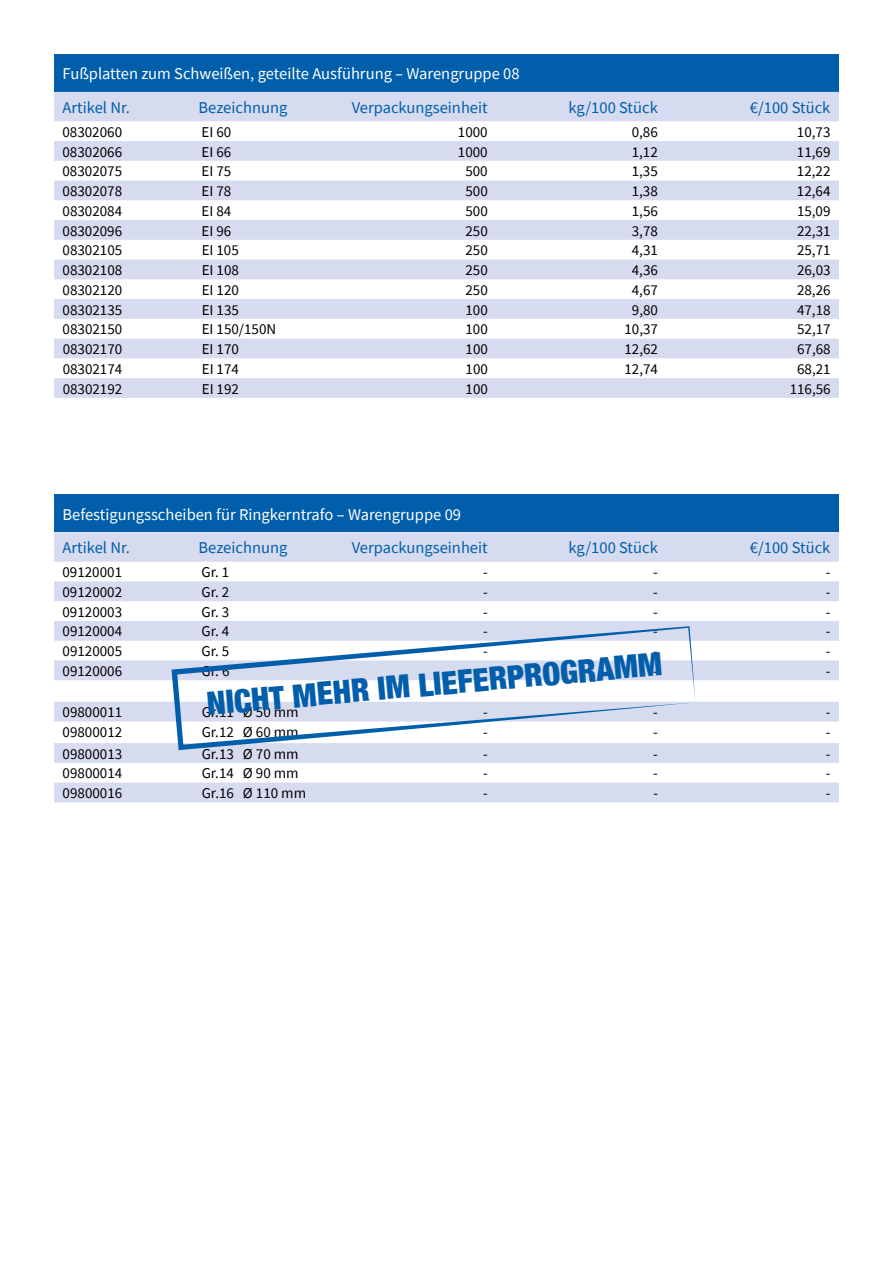
<style>
.page{position:relative;width:893px;height:1263px;background:#fff}
.page>*{position:absolute;margin:0;border:0;box-sizing:border-box;transform-origin:0 0}
.t1{font:900 condensed 31.95px "Helvetica Neue";color:#005eaa}
.t2{font:16.5px "Source Sans Pro";color:#005eaa}
.t3{font:16.5px "Source Sans Pro";color:#fff}
.t4{font:15px "Source Sans Pro";color:#000}
</style>
<div class="page">
<div style="left:54px;top:494px;width:785px;height:38px;background:#005eaa"></div>
<svg style="left:54px;top:532px;width:785px;height:270px;fill:#d6dbf0"></svg>
<div style="left:54px;top:54px;width:785px;height:38px;background:#005eaa"></div>
<svg style="left:54px;top:92px;width:785px;height:306px;fill:#d6dbf0"></svg>
<svg style="left:171px;top:626px;width:524px;height:124px"></svg>
<p class="t3" style="left:63px;top:63px;width:459px">Fußplatten zum Schweißen, geteilte Ausführung – Warengruppe 08</p>
<p class="t2" style="left:63px;top:97px;width:69px">Artikel Nr.</p>
<p class="t2" style="left:199px;top:97px;width:90px">Bezeichnung</p>
<p class="t2" style="left:352px;top:97px;width:138px">Verpackungseinheit</p>
<p class="t2" style="left:568px;top:97px;width:91px">kg/100 Stück</p>
<p class="t2" style="left:750px;top:97px;width:82px">€/100 Stück</p>
<p class="t4" style="left:63px;top:122px;width:61px">08302060</p>
<p class="t4" style="left:202px;top:122px;width:31px">EI 60</p>
<p class="t4" style="left:458px;top:122px;width:31px">1000</p>
<p class="t4" style="left:632px;top:122px;width:28px">0,86</p>
<p class="t4" style="left:797px;top:122px;width:35px">10,73</p>
<p class="t4" style="left:63px;top:142px;width:61px">08302066</p>
<p class="t4" style="left:202px;top:142px;width:31px">EI 66</p>
<p class="t4" style="left:458px;top:142px;width:31px">1000</p>
<p class="t4" style="left:632px;top:142px;width:28px">1,12</p>
<p class="t4" style="left:797px;top:142px;width:35px">11,69</p>
<p class="t4" style="left:63px;top:162px;width:61px">08302075</p>
<p class="t4" style="left:202px;top:162px;width:31px">EI 75</p>
<p class="t4" style="left:465px;top:162px;width:24px">500</p>
<p class="t4" style="left:632px;top:162px;width:28px">1,35</p>
<p class="t4" style="left:797px;top:162px;width:35px">12,22</p>
<p class="t4" style="left:63px;top:182px;width:61px">08302078</p>
<p class="t4" style="left:202px;top:182px;width:31px">EI 78</p>
<p class="t4" style="left:465px;top:182px;width:24px">500</p>
<p class="t4" style="left:632px;top:182px;width:28px">1,38</p>
<p class="t4" style="left:797px;top:182px;width:35px">12,64</p>
<p class="t4" style="left:63px;top:201px;width:61px">08302084</p>
<p class="t4" style="left:202px;top:201px;width:31px">EI 84</p>
<p class="t4" style="left:465px;top:201px;width:24px">500</p>
<p class="t4" style="left:632px;top:201px;width:28px">1,56</p>
<p class="t4" style="left:797px;top:201px;width:35px">15,09</p>
<p class="t4" style="left:63px;top:221px;width:61px">08302096</p>
<p class="t4" style="left:202px;top:221px;width:31px">EI 96</p>
<p class="t4" style="left:465px;top:221px;width:24px">250</p>
<p class="t4" style="left:632px;top:221px;width:28px">3,78</p>
<p class="t4" style="left:797px;top:221px;width:35px">22,31</p>
<p class="t4" style="left:63px;top:241px;width:61px">08302105</p>
<p class="t4" style="left:202px;top:241px;width:39px">EI 105</p>
<p class="t4" style="left:465px;top:241px;width:24px">250</p>
<p class="t4" style="left:632px;top:241px;width:28px">4,31</p>
<p class="t4" style="left:797px;top:241px;width:35px">25,71</p>
<p class="t4" style="left:63px;top:261px;width:61px">08302108</p>
<p class="t4" style="left:202px;top:261px;width:39px">EI 108</p>
<p class="t4" style="left:465px;top:261px;width:24px">250</p>
<p class="t4" style="left:632px;top:261px;width:28px">4,36</p>
<p class="t4" style="left:797px;top:261px;width:35px">26,03</p>
<p class="t4" style="left:63px;top:280px;width:61px">08302120</p>
<p class="t4" style="left:202px;top:280px;width:39px">EI 120</p>
<p class="t4" style="left:465px;top:280px;width:24px">250</p>
<p class="t4" style="left:632px;top:280px;width:28px">4,67</p>
<p class="t4" style="left:797px;top:280px;width:35px">28,26</p>
<p class="t4" style="left:63px;top:300px;width:61px">08302135</p>
<p class="t4" style="left:202px;top:300px;width:39px">EI 135</p>
<p class="t4" style="left:465px;top:300px;width:24px">100</p>
<p class="t4" style="left:632px;top:300px;width:28px">9,80</p>
<p class="t4" style="left:797px;top:300px;width:35px">47,18</p>
<p class="t4" style="left:63px;top:320px;width:61px">08302150</p>
<p class="t4" style="left:202px;top:320px;width:76px">EI 150/150N</p>
<p class="t4" style="left:465px;top:320px;width:24px">100</p>
<p class="t4" style="left:624px;top:320px;width:35px">10,37</p>
<p class="t4" style="left:797px;top:320px;width:35px">52,17</p>
<p class="t4" style="left:63px;top:340px;width:61px">08302170</p>
<p class="t4" style="left:202px;top:340px;width:39px">EI 170</p>
<p class="t4" style="left:466px;top:340px;width:24px">100</p>
<p class="t4" style="left:624px;top:340px;width:35px">12,62</p>
<p class="t4" style="left:797px;top:340px;width:35px">67,68</p>
<p class="t4" style="left:63px;top:359px;width:61px">08302174</p>
<p class="t4" style="left:202px;top:359px;width:39px">EI 174</p>
<p class="t4" style="left:466px;top:359px;width:24px">100</p>
<p class="t4" style="left:624px;top:359px;width:35px">12,74</p>
<p class="t4" style="left:797px;top:359px;width:35px">68,21</p>
<p class="t4" style="left:63px;top:379px;width:61px">08302192</p>
<p class="t4" style="left:202px;top:379px;width:39px">EI 192</p>
<p class="t4" style="left:466px;top:379px;width:24px">100</p>
<p class="t4" style="left:790px;top:379px;width:43px">116,56</p>
<p class="t3" style="left:63px;top:504px;width:400px">Befestigungsscheiben für Ringkerntrafo – Warengruppe 09</p>
<p class="t2" style="left:63px;top:537px;width:69px">Artikel Nr.</p>
<p class="t2" style="left:199px;top:537px;width:90px">Bezeichnung</p>
<p class="t2" style="left:352px;top:537px;width:138px">Verpackungseinheit</p>
<p class="t2" style="left:568px;top:537px;width:91px">kg/100 Stück</p>
<p class="t2" style="left:750px;top:537px;width:82px">€/100 Stück</p>
<p class="t4" style="left:63px;top:563px;width:61px">09120001</p>
<p class="t4" style="left:202px;top:563px;width:29px">Gr. 1</p>
<p class="t4" style="left:483px;top:563px;width:6px">-</p>
<p class="t4" style="left:653px;top:563px;width:6px">-</p>
<p class="t4" style="left:826px;top:563px;width:6px">-</p>
<p class="t4" style="left:63px;top:582px;width:61px">09120002</p>
<p class="t4" style="left:202px;top:582px;width:29px">Gr. 2</p>
<p class="t4" style="left:483px;top:582px;width:6px">-</p>
<p class="t4" style="left:653px;top:582px;width:6px">-</p>
<p class="t4" style="left:826px;top:582px;width:6px">-</p>
<p class="t4" style="left:63px;top:602px;width:61px">09120003</p>
<p class="t4" style="left:202px;top:602px;width:29px">Gr. 3</p>
<p class="t4" style="left:483px;top:602px;width:6px">-</p>
<p class="t4" style="left:653px;top:602px;width:6px">-</p>
<p class="t4" style="left:826px;top:602px;width:6px">-</p>
<p class="t4" style="left:63px;top:622px;width:61px">09120004</p>
<p class="t4" style="left:202px;top:622px;width:29px">Gr. 4</p>
<p class="t4" style="left:483px;top:622px;width:6px">-</p>
<p class="t4" style="left:653px;top:622px;width:6px">-</p>
<p class="t4" style="left:826px;top:622px;width:6px">-</p>
<p class="t4" style="left:63px;top:642px;width:61px">09120005</p>
<p class="t4" style="left:202px;top:642px;width:29px">Gr. 5</p>
<p class="t4" style="left:483px;top:642px;width:6px">-</p>
<p class="t4" style="left:653px;top:642px;width:6px">-</p>
<p class="t4" style="left:826px;top:642px;width:6px">-</p>
<p class="t4" style="left:63px;top:661px;width:61px">09120006</p>
<p class="t4" style="left:202px;top:661px;width:29px">Gr. 6</p>
<p class="t4" style="left:483px;top:661px;width:6px">-</p>
<p class="t4" style="left:653px;top:661px;width:6px">-</p>
<p class="t4" style="left:826px;top:661px;width:6px">-</p>
<p class="t4" style="left:63px;top:703px;width:61px">09800011</p>
<p class="t4" style="left:202px;top:703px;width:98px">Gr.11 Ø 50 mm</p>
<p class="t4" style="left:483px;top:703px;width:6px">-</p>
<p class="t4" style="left:653px;top:703px;width:6px">-</p>
<p class="t4" style="left:826px;top:703px;width:6px">-</p>
<p class="t4" style="left:63px;top:722px;width:61px">09800012</p>
<p class="t4" style="left:202px;top:722px;width:98px">Gr.12 Ø 60 mm</p>
<p class="t4" style="left:483px;top:722px;width:6px">-</p>
<p class="t4" style="left:653px;top:722px;width:6px">-</p>
<p class="t4" style="left:826px;top:722px;width:6px">-</p>
<p class="t4" style="left:63px;top:744px;width:61px">09800013</p>
<p class="t4" style="left:202px;top:744px;width:98px">Gr.13 Ø 70 mm</p>
<p class="t4" style="left:483px;top:744px;width:6px">-</p>
<p class="t4" style="left:653px;top:744px;width:6px">-</p>
<p class="t4" style="left:826px;top:744px;width:6px">-</p>
<p class="t4" style="left:63px;top:764px;width:61px">09800014</p>
<p class="t4" style="left:202px;top:764px;width:98px">Gr.14 Ø 90 mm</p>
<p class="t4" style="left:483px;top:764px;width:6px">-</p>
<p class="t4" style="left:653px;top:764px;width:6px">-</p>
<p class="t4" style="left:826px;top:764px;width:6px">-</p>
<p class="t4" style="left:63px;top:784px;width:61px">09800016</p>
<p class="t4" style="left:202px;top:784px;width:106px">Gr.16 Ø 110 mm</p>
<p class="t4" style="left:483px;top:784px;width:6px">-</p>
<p class="t4" style="left:653px;top:784px;width:6px">-</p>
<p class="t4" style="left:826px;top:784px;width:6px">-</p>
<h1 class="t1" style="left:205px;top:677px;width:458px;rotate:-5deg">NICHT MEHR IM LIEFERPROGRAMM</h1>
</div>
